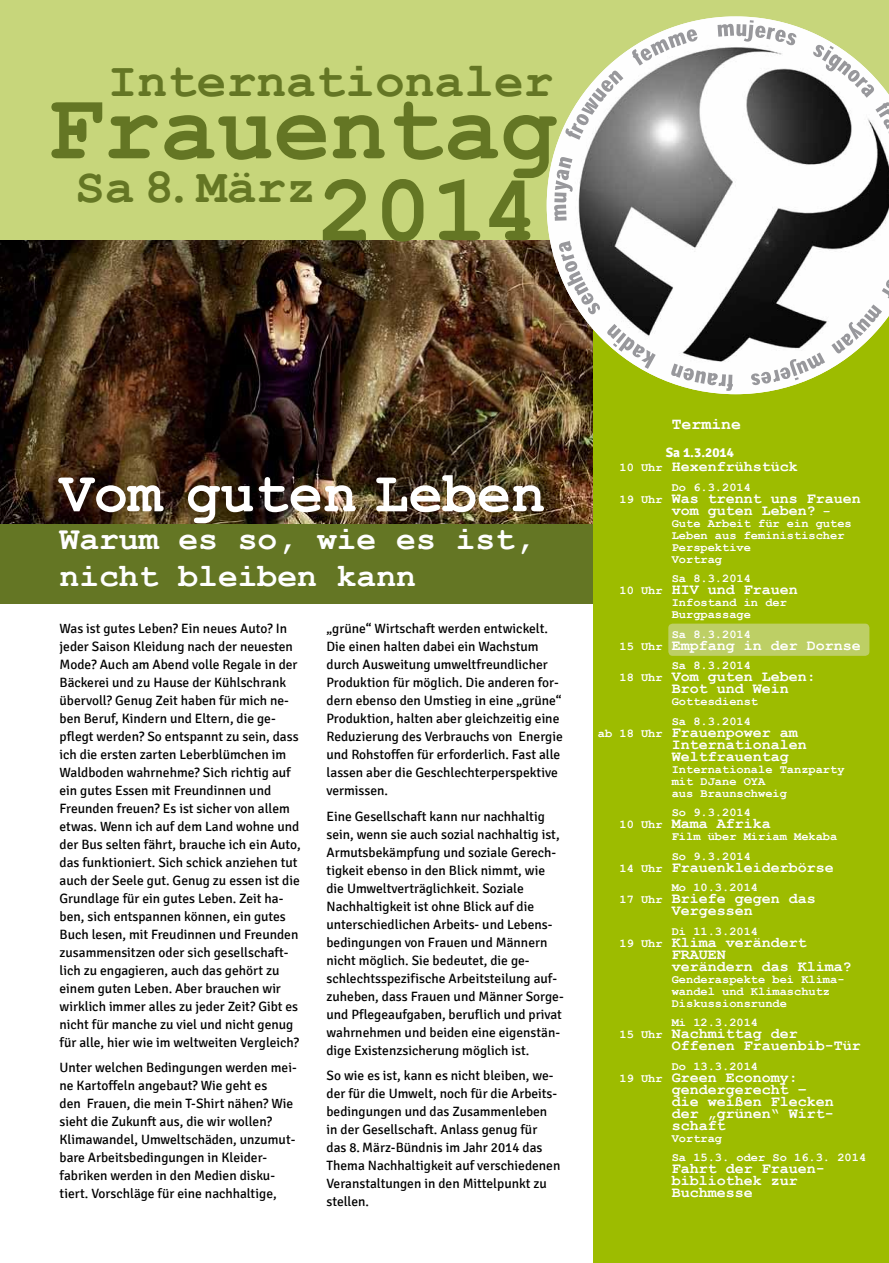
<style>
.page{position:relative;width:889px;height:1263px;background:#fff}
.page>*{position:absolute;margin:0;border:0;box-sizing:border-box;transform-origin:0 0}
.t1{font:700 94.5px/81.9px "Courier New";color:#647624;text-align:right}
.t2{font:700 57px "Courier New";color:#fff}
.t3{font:700 49.5px/106.4px "Courier New";color:#647624}
.t4{font:700 33px/37.5px "Courier New";color:#fff}
.t5{font:700 16.5px "Courier New";color:#fff}
.t6{font:700 15px/12px "Courier New";color:#fff}
.t7{font:13.5px/18px "Signika";color:#000}
.t8{font:700 13.5px "Signika";color:#fff}
.t9{font:700 12px/12px "Courier New";color:#fff}
.s1{font-size:12px}
</style>
<div class="page">
<div style="left:0;top:511px;width:595px;height:92px;background:#647624"></div>
<img style="left:0;top:240px;width:593px;height:283px">
<div style="left:593px;top:0;width:296px;height:1263px;background:#9dbc00"></div>
<div style="left:668px;top:624px;width:201px;height:32px;background:#bdcf65;border-radius:4px"></div>
<div style="left:0;top:0;width:889px;height:240px;background:#c7d67b"></div>
<img style="left:547px;top:17px;width:342px;height:377px">
<svg style="left:671px;top:363px;width:62px;height:28px;background:#dbddd3"></svg>
<svg style="left:607px;top:324px;width:48px;height:45px"></svg>
<svg style="left:558px;top:241px;width:42px;height:73px"></svg>
<svg style="left:554px;top:157px;width:19px;height:64px"></svg>
<svg style="left:565px;top:71px;width:58px;height:69px"></svg>
<svg style="left:632px;top:29px;width:65px;height:37px;background:#d1d2c8"></svg>
<svg style="left:717px;top:20px;width:79px;height:25px;background:#dcdddb"></svg>
<svg style="left:813px;top:45px;width:76px;height:94px"></svg>
<svg style="left:831px;top:279px;width:58px;height:75px;background:#e3e8cd"></svg>
<svg style="left:751px;top:352px;width:74px;height:33px;background:#dfe1d4"></svg>
<h3 class="t3" style="left:75px;top:26px;width:480px;text-indent:33px">Internationaler<br>Sa 8.März</h3>
<h1 class="t1" style="left:47px;top:85px;width:512px">Frauentag<br>2014</h1>
<h2 class="t2" style="left:60px;top:458px;width:487px">Vom guten Leben</h2>
<h3 class="t4" style="left:60px;top:519px;width:477px">Warum es so, wie es ist, nicht bleiben kann</h3>
<p class="t7" style="left:60px;top:619px;width:243px">Was ist gutes Leben? Ein neues Auto? In jeder Saison Kleidung nach der neuesten Mode? Auch am Abend volle Regale in der Bäckerei und zu Hause der Kühlschrank übervoll? Genug Zeit haben für mich ne&shy;ben Beruf, Kindern und Eltern, die ge&shy;pflegt werden? So entspannt zu sein, dass ich die ersten zarten Leberblümchen im Waldboden wahrnehme? Sich richtig auf ein gutes Essen mit Freundinnen und Freunden freuen? Es ist sicher von allem etwas. Wenn ich auf dem Land wohne und der Bus selten fährt, brauche ich ein Auto, das funktioniert. Sich schick anziehen tut auch der Seele gut. Genug zu essen ist die Grundlage für ein gutes Leben. Zeit ha&shy;ben, sich entspannen können, ein gutes Buch lesen, mit Freudinnen und Freunden zusammensitzen oder sich gesellschaft&shy;lich zu engagieren, auch das gehört zu einem guten Leben. Aber brauchen wir wirklich immer alles zu jeder Zeit? Gibt es nicht für manche zu viel und nicht genug für alle, hier wie im weltweiten Vergleich?</p>
<p class="t7" style="left:60px;top:1059px;width:239px">Unter welchen Bedingungen werden mei&shy;ne Kartoffeln angebaut? Wie geht es<br>den Frauen, die mein T-Shirt nähen? Wie sieht die Zukunft aus, die wir wollen?<br>Klimawandel, Umweltschäden, unzumut&shy;bare Arbeitsbedingungen in Kleider&shy;fabriken werden in den Medien disku&shy;tiert. Vorschläge für eine nachhaltige,</p>
<p class="t7" style="left:326px;top:620px;width:238px">„grüne“ Wirtschaft werden entwickelt.<br>Die einen halten dabei ein Wachstum durch Ausweitung umweltfreundlicher Produktion für möglich. Die anderen for&shy;dern ebenso den Umstieg in eine „grüne“ Produktion, halten aber gleichzeitig eine Reduzierung des Verbrauchs von Energie und Rohstoffen für erforderlich. Fast alle lassen aber die Geschlechterperspektive vermissen.</p>
<p class="t7" style="left:326px;top:808px;width:239px">Eine Gesellschaft kann nur nachhaltig sein, wenn sie auch sozial nachhaltig ist, Armutsbekämpfung und soziale Gerech&shy;tigkeit ebenso in den Blick nimmt, wie die Umweltverträglichkeit. Soziale Nachhaltigkeit ist ohne Blick auf die unterschiedlichen Arbeits- und Lebens&shy;bedingungen von Frauen und Männern nicht möglich. Sie bedeutet, die ge&shy;schlechtsspezifische Arbeitsteilung auf&shy;zuheben, dass Frauen und Männer Sorge&shy;und Pflegeaufgaben, beruflich und privat wahrnehmen und beiden eine eigenstän&shy;dige Existenzsicherung möglich ist.</p>
<p class="t7" style="left:326px;top:1067px;width:235px">So wie es ist, kann es nicht bleiben, we&shy;der für die Umwelt, noch für die Arbeits&shy;bedingungen und das Zusammenleben in der Gesellschaft. Anlass genug für das 8. März-Bündnis im Jahr 2014 das Thema Nachhaltigkeit auf verschiedenen Veranstaltungen in den Mittelpunkt zu stellen.</p>
<p class="t5" style="left:671px;top:413px;width:71px">Termine</p>
<p class="t8" style="left:665px;top:444px;width:70px">Sa 1.3.2014</p>
<p class="t6" style="left:619px;top:460px;width:180px"><span class="s1">10 Uhr</span> Hexenfrühstück</p>
<p class="t9" style="left:671px;top:481px;width:81px">Do 6.3.2014</p>
<p class="t6" style="left:671px;top:492px;width:191px;text-indent:-52px"><span class="s1">19 Uhr</span> Was trennt uns Frauen vom guten Leben? <span class="s1">–</span></p>
<p class="t9" style="left:671px;top:517px;width:181px">Gute Arbeit für ein gutes<br>Leben aus feministischer<br>Perspektive<br>Vortrag</p>
<p class="t9" style="left:671px;top:572px;width:81px">Sa 8.3.2014</p>
<p class="t6" style="left:619px;top:583px;width:180px"><span class="s1">10 Uhr</span> HIV und Frauen</p>
<p class="t9" style="left:671px;top:596px;width:117px">Infostand in der<br>Burgpassage</p>
<p class="t9" style="left:671px;top:628px;width:81px">Sa 8.3.2014</p>
<p class="t6" style="left:619px;top:639px;width:243px"><span class="s1">15 Uhr</span> Empfang in der Dornse</p>
<p class="t9" style="left:671px;top:659px;width:81px">Sa 8.3.2014</p>
<p class="t6" style="left:671px;top:670px;width:145px;text-indent:-52px"><span class="s1">18 Uhr</span> Vom guten Leben:<br>Brot und Wein</p>
<p class="t9" style="left:671px;top:691px;width:88px;line-height:19.5px">Gottesdienst<br>Sa 8.3.2014</p>
<p class="t6" style="left:671px;top:726px;width:136px;text-indent:-74px"><span class="s1">ab 18 Uhr</span> Frauenpower am<br>Internationalen<br>Weltfrauentag</p>
<p class="t9" style="left:671px;top:763px;width:174px">Internationale Tanzparty mit DJane OYA<br>aus Braunschweig</p>
<p class="t9" style="left:671px;top:806px;width:81px">So 9.3.2014</p>
<p class="t6" style="left:619px;top:817px;width:153px"><span class="s1">10 Uhr</span> Mama Afrika</p>
<p class="t9" style="left:671px;top:826px;width:167px;line-height:19.5px">Film über Miriam Mekaba<br>So 9.3.2014</p>
<p class="t6" style="left:619px;top:861px;width:216px"><span class="s1">14 Uhr</span> Frauenkleiderbörse</p>
<p class="t9" style="left:671px;top:881px;width:88px">Mo 10.3.2014</p>
<p class="t6" style="left:671px;top:892px;width:145px;text-indent:-52px"><span class="s1">17 Uhr</span> Briefe gegen das<br>Vergessen</p>
<p class="t9" style="left:671px;top:925px;width:88px">Di 11.3.2014</p>
<p class="t6" style="left:671px;top:936px;width:182px;text-indent:-52px"><span class="s1">19 Uhr</span> Klima verändert<br>FRAUEN<br>verändern das Klima?</p>
<p class="t9" style="left:671px;top:973px;width:174px">Genderaspekte bei Klima&shy;wandel und Klimaschutz<br>Diskussionsrunde</p>
<p class="t9" style="left:671px;top:1016px;width:88px">Mi 12.3.2014</p>
<p class="t6" style="left:671px;top:1027px;width:191px;text-indent:-52px"><span class="s1">15 Uhr</span> Nachmittag der<br>Offenen Frauenbib-Tür</p>
<p class="t9" style="left:671px;top:1060px;width:88px">Do 13.3.2014</p>
<p class="t6" style="left:671px;top:1071px;width:164px;text-indent:-52px"><span class="s1">19 Uhr</span> Green Economy: gendergerecht – die weißen Flecken der „grünen“ Wirt&shy;schaft</p>
<p class="t9" style="left:671px;top:1128px;width:196px;line-height:19.5px">Vortrag<br>Sa 15.3. oder So 16.3. 2014</p>
<p class="t6" style="left:671px;top:1162px;width:154px">Fahrt der Frauen&shy;bibliothek zur<br>Buchmesse</p>
</div>
